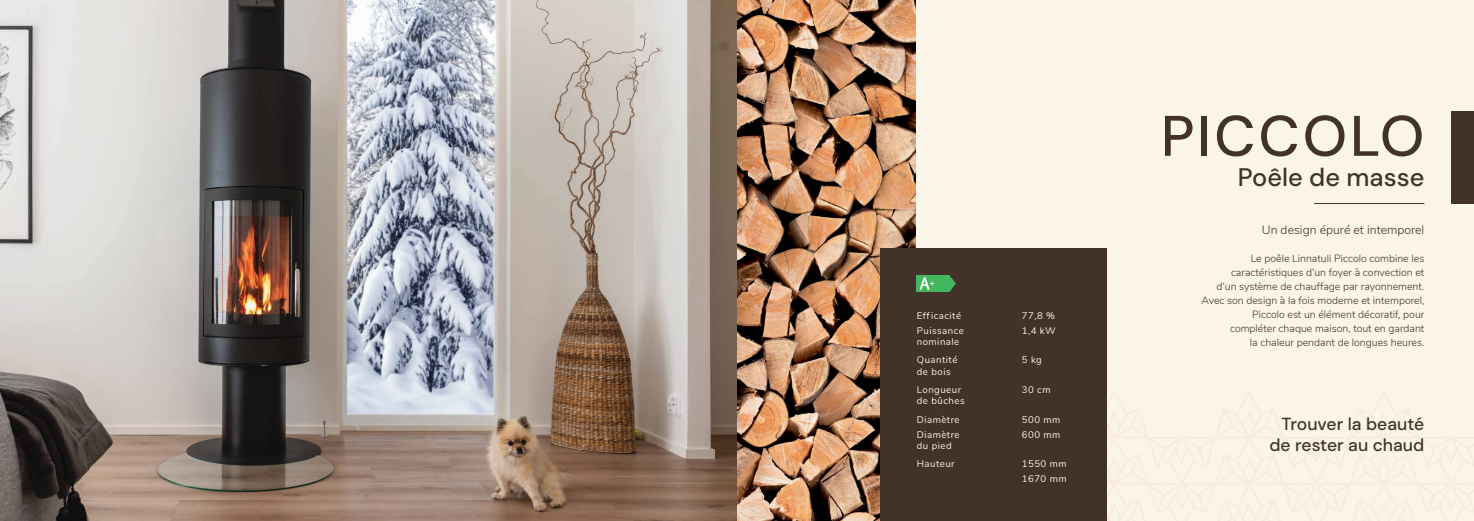
<style>
.page{position:relative;width:1474px;height:521px;background:#fff}
.page>*{position:absolute;margin:0;border:0;box-sizing:border-box;transform-origin:0 0}
.t1{font:500 57.05px "DM Sans 18 pt";letter-spacing:.05em;color:#43322a}
.t2{font:500 25.38px "DM Sans 18 pt";color:#43322a}
.t3{font:500 17.5px/21px "DM Sans 18 pt";color:#43322a;text-align:right}
.t4{font:300 12.25px "Nunito";color:#43322a}
.t5{font:300 10.5px/14px "Nunito";color:#43322a;text-align:right}
.t6{font:9.62px/14.9px "Nunito";letter-spacing:.05em;color:#fbf4e8}
</style>
<div class="page">
<div style="left:0;top:0;width:1473px;height:521px;background:#fbf4e8"></div>
<img style="left:0;top:0;width:915px;height:521px">
<hr style="left:1314px;top:203px;width:110px;height:1px;background:#43322a">
<div style="left:1451px;top:111px;width:22px;height:93px;background:#43322a"></div>
<div style="left:880px;top:248px;width:226px;height:273px;background:#43322a"></div>
<img style="left:916px;top:276px;width:39px;height:16px">
<p class="t6" style="left:916px;top:307px;width:49px">Efficacité<br>Puissance</p>
<p class="t6" style="left:916px;top:332px;width:44px;line-height:18.4px">nominale<br>Quantité</p>
<p class="t6" style="left:916px;top:362px;width:46px;line-height:18.4px">de bois<br>Longueur</p>
<p class="t6" style="left:916px;top:391px;width:49px;line-height:18.4px">de bûches<br>Diamètre</p>
<p class="t6" style="left:916px;top:428px;width:44px;line-height:11.4px">Diamètre du pied</p>
<p class="t6" style="left:916px;top:456px;width:39px">Hauteur</p>
<p class="t6" style="left:1021px;top:307px;width:36px">77,8 %<br>1,4 kW</p>
<p class="t6" style="left:1021px;top:352px;width:22px">5 kg</p>
<p class="t6" style="left:1021px;top:382px;width:30px">30 cm</p>
<p class="t6" style="left:1021px;top:411px;width:40px">500 mm<br>600 mm</p>
<p class="t6" style="left:1021px;top:456px;width:46px">1550 mm<br>1670 mm</p>
<h1 class="t1" style="left:1160px;top:100px;width:265px">PICCOLO</h1>
<h2 class="t2" style="left:1237px;top:161px;width:188px">Poêle de masse</h2>
<p class="t4" style="left:1261px;top:221px;width:164px">Un design épuré et intemporel</p>
<p class="t5" style="left:1201px;top:251px;width:224px">Le poêle Linnatuli Piccolo combine les caractéristiques d’un foyer à convection et<br>d’un système de chauffage par rayonnement.<br>Avec son design à la fois moderne et intemporel, Piccolo est un élément décoratif, pour<br>compléter chaque maison, tout en gardant<br>la chaleur pendant de longues heures.</p>
<h3 class="t3" style="left:1269px;top:413px;width:156px">Trouver la beauté de rester au chaud</h3>
</div>
